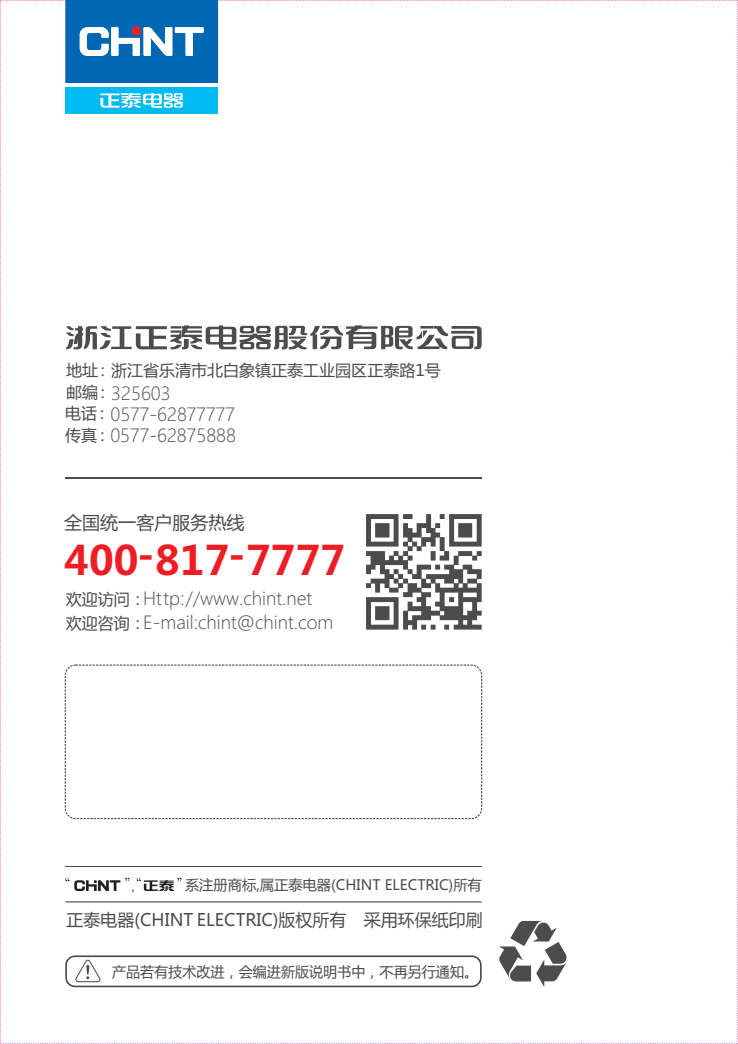
<style>
.page{position:relative;width:738px;height:1044px;background:#fff}
.page>*{position:absolute;margin:0;border:0;box-sizing:border-box;transform-origin:0 0}
.t1{font:700 40px "Microsoft Ya Hei";color:#ee1d23}
.t2{font:18px "Microsoft Ya Hei";color:#4b4c4d}
.t3{font:300 17.6px/21.6px "Microsoft Ya Hei";color:#4b4c4d}
.t4{font:17.2px "Microsoft Ya Hei";color:#4b4c4d}
.t5{font:16px "Microsoft Ya Hei";color:#4b4c4d}
.t6{font:14.4px "Microsoft Ya Hei";color:#4b4c4d}
.s1{font-weight:400;font-size:16px}
</style>
<div class="page">
<svg style="left:366px;top:514px;width:115px;height:115px"></svg>
<div style="left:65px;top:87px;width:153px;height:26px;background:#00baf1"></div>
<svg style="left:65px;top:0;width:153px;height:83px;background:#287dbe"></svg>
<div style="left:132px;top:27px;width:8px;height:8px;border:1px solid #ee1d23"></div>
<div style="left:133px;top:27px;width:7px;height:7px;background:#ee1d23"></div>
<svg style="left:100px;top:93px;width:83px;height:15px"></svg>
<hr style="left:65px;top:901px;width:416px;height:1px;background:#4b4c4d">
<svg style="left:65px;top:877px;width:116px;height:15px"></svg>
<svg style="left:65px;top:955px;width:416px;height:31px"></svg>
<hr style="left:65px;top:865px;width:416px;height:1px;background:#4b4c4d">
<svg style="left:499px;top:920px;width:67px;height:66px"></svg>
<div style="left:65px;top:664px;width:417px;height:154px;border:1px dashed #4b4c4d;border-radius:10px"></div>
<svg style="left:66px;top:325px;width:415px;height:24px"></svg>
<hr style="left:65px;top:477px;width:416px;height:1px;background:#4b4c4d">
<p class="t5" style="left:66px;top:363px;width:376px">地址：浙江省乐清市北白象镇正泰工业园区正泰路1号</p>
<p class="t3" style="left:65px;top:384px;width:172px"><span class="s1">邮编：</span> 325603<br><span class="s1">电话：</span> 0577-62877777<span class="s1">传真：</span> 0577-62875888</p>
<p class="t2" style="left:64px;top:514px;width:181px">全国统一客户服务热线</p>
<h1 class="t1" style="left:64px;top:542px;width:282px">400-817-7777</h1>
<p class="t3" style="left:66px;top:588px;width:269px;line-height:23.6px"><span class="s1">欢迎访问：</span>Http //www.chint.net<br><span class="s1">欢迎咨询：</span>E-mail:chint@chint.com</p>
<p class="t3" style="left:180px;top:589px;width:6px">:</p>
<p class="t6" style="left:185px;top:877px;width:298px">系注册商标,属正泰电器(CHINT ELECTRIC)所有</p>
<p class="t4" style="left:67px;top:911px;width:417px">正泰电器(CHINT ELECTRIC)版权所有 采用环保纸印刷</p>
<p class="t6" style="left:112px;top:964px;width:367px">产品若有技术改进，会编进新版说明书中，不再另行通知。</p>
</div>
